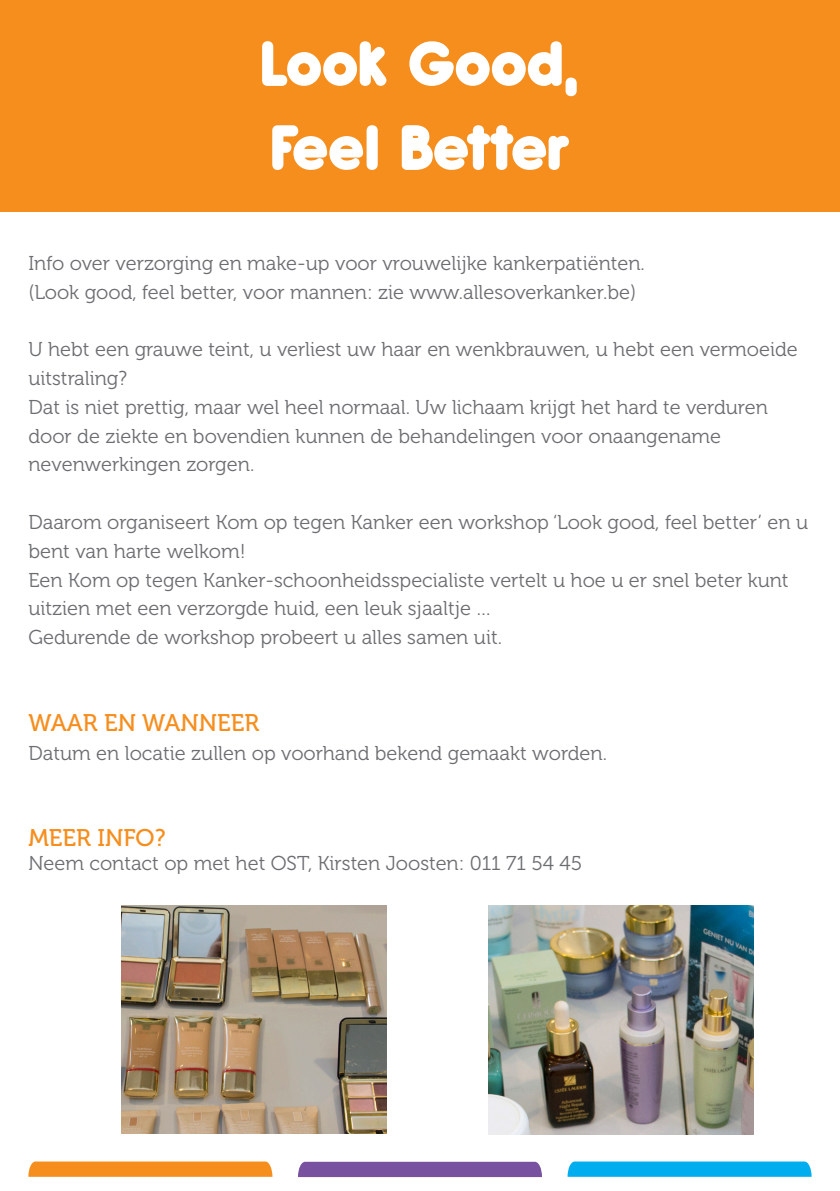
<style>
.page{position:relative;width:840px;height:1191px;background:#fff}
.page>*{position:absolute;margin:0;border:0;box-sizing:border-box;transform-origin:0 0}
.t1{font:800 70px "Antipasto";letter-spacing:-.045em;color:#fff}
.t2{font:24px "Museo 500";color:#f68e1e}
.t3{font:20px/28.8px "Museo 300";color:#6c6d70}
</style>
<div class="page">
<svg style="left:567px;top:1161px;width:244px;height:15px;background:#0cb1ef"></svg>
<svg style="left:28px;top:1161px;width:244px;height:15px;background:#f69328"></svg>
<svg style="left:298px;top:1161px;width:243px;height:16px;background:#7f5ca6"></svg>
<div style="left:0;top:0;width:839px;height:211px;background:#f68e1e"></div>
<img style="left:121px;top:906px;width:265px;height:227px">
<img style="left:488px;top:906px;width:265px;height:228px">
<p class="t1" style="left:259px;top:19px;width:322px">Look Good,</p>
<p class="t1" style="left:270px;top:103px;width:301px">Feel Better</p>
<p class="t3" style="left:28px;top:249px;width:617px">Info over verzorging en make-up voor vrouwelijke kankerpatiënten. (Look good, feel better, voor mannen: zie www.allesoverkanker.be)</p>
<p class="t3" style="left:28px;top:335px;width:770px">U hebt een grauwe teint, u verliest uw haar en wenkbrauwen, u hebt een vermoeide uitstraling?<br>Dat is niet prettig, maar wel heel normaal. Uw lichaam krijgt het hard te verduren door de ziekte en bovendien kunnen de behandelingen voor onaangename nevenwerkingen zorgen.</p>
<p class="t3" style="left:28px;top:508px;width:780px">Daarom organiseert Kom op tegen Kanker een workshop ‘Look good, feel better’ en u bent van harte welkom!<br>Een Kom op tegen Kanker-schoonheidsspecialiste vertelt u hoe u er snel beter kunt uitzien met een verzorgde huid, een leuk sjaaltje …</p>
<p class="t3" style="left:28px;top:623px;width:475px">Gedurende de workshop probeert u alles samen uit.</p>
<p class="t2" style="left:28px;top:709px;width:232px">WAAR EN WANNEER</p>
<p class="t3" style="left:28px;top:738px;width:580px">Datum en locatie zullen op voorhand bekend gemaakt worden.</p>
<p class="t2" style="left:28px;top:824px;width:139px">MEER INFO?</p>
<p class="t3" style="left:28px;top:849px;width:555px">Neem contact op met het OST, Kirsten Joosten: 011 71 54 45</p>
</div>
